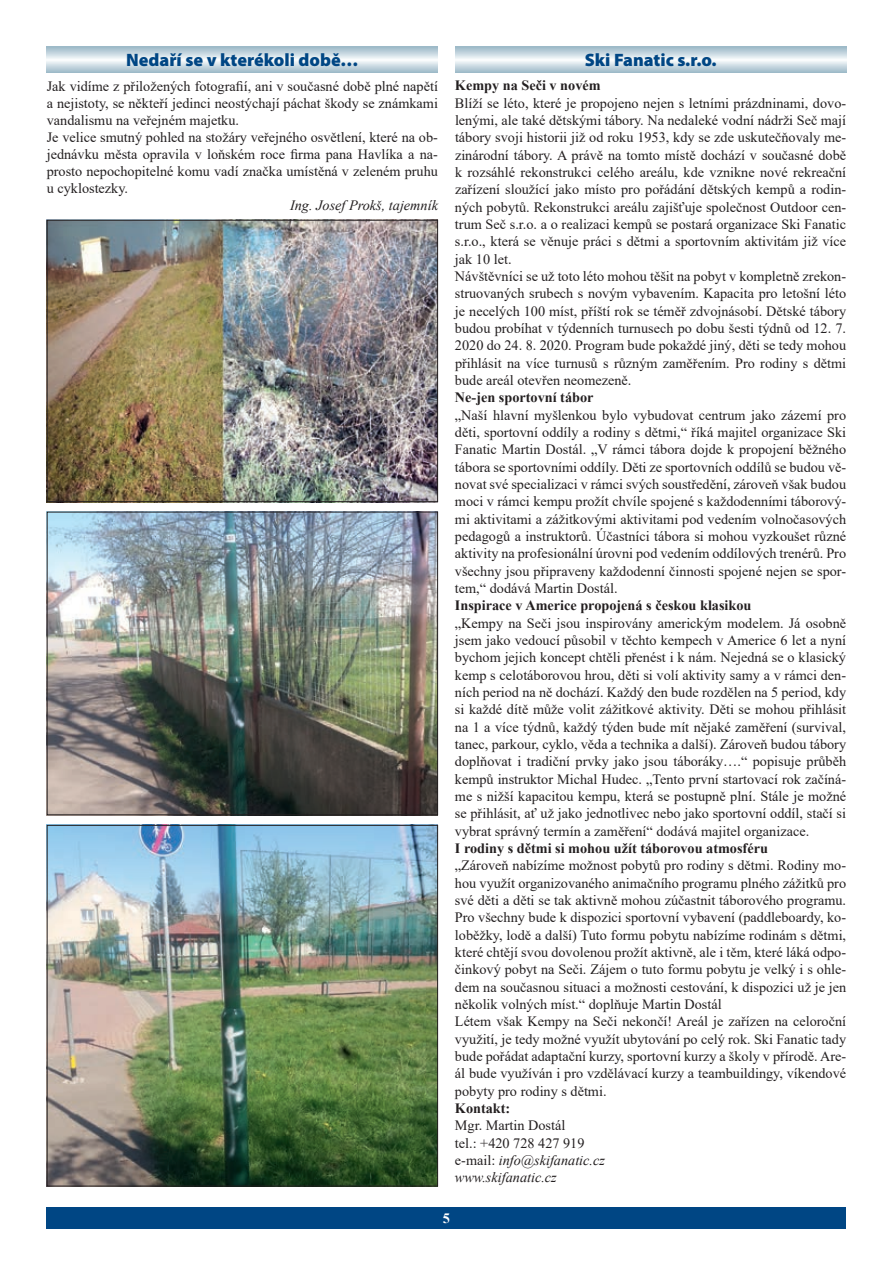
<style>
.page{position:relative;width:893px;height:1263px;background:#fff}
.page>*{position:absolute;margin:0;border:0;box-sizing:border-box;transform-origin:0 0}
.t1{font:900 18px "Myriad Pro";color:#004684}
.t2{font:14.25px/17.4px "Times New Roman";color:#231f20}
.t3{font:700 14.25px "Times New Roman";color:#231f20}
.t4{font:italic 14.25px "Times New Roman";color:#231f20}
.t5{font:700 14.25px "Times New Roman";color:#fff}
.s1{font-style:italic}
</style>
<div class="page">
<div style="left:47px;top:1208px;width:799px;height:21px;background:#004684"></div>
<svg style="left:47px;top:47px;width:391px;height:25px"></svg>
<svg style="left:455px;top:47px;width:391px;height:25px"></svg>
<img style="left:49px;top:827px;width:387px;height:357px">
<div style="left:47px;top:825px;width:391px;height:361px;border:1px solid #231f20"></div>
<img style="left:49px;top:222px;width:387px;height:278px">
<div style="left:47px;top:220px;width:391px;height:282px;border:1px solid #231f20"></div>
<img style="left:49px;top:514px;width:387px;height:299px">
<div style="left:47px;top:512px;width:391px;height:303px;border:1px solid #231f20"></div>
<p class="t1" style="left:126px;top:48px;width:234px">Nedaří se v kterékoli době…</p>
<p class="t1" style="left:585px;top:48px;width:133px">Ski Fanatic s.r.o.</p>
<p class="t2" style="left:47px;top:77px;width:393px">Jak vidíme z přiložených fotografií, ani v současné době plné napětí a nejistoty, se někteří jedinci neostýchají páchat škody se známkami vandalismu na veřejném majetku.<br>Je velice smutný pohled na stožáry veřejného osvětlení, které na ob&shy;jednávku města opravila v loňském roce firma pana Havlíka a na&shy;prosto nepochopitelné komu vadí značka umístěná v zeleném pruhu u cyklostezky.</p>
<p class="t4" style="left:290px;top:196px;width:149px">Ing. Josef Prokš, tajemník</p>
<p class="t3" style="left:455px;top:75px;width:147px">Kempy na Seči v novém</p>
<p class="t2" style="left:455px;top:94px;width:393px">Blíží se léto, které je propojeno nejen s letními prázdninami, dovo&shy;lenými, ale také dětskými tábory. Na nedaleké vodní nádrži Seč mají tábory svoji historii již od roku 1953, kdy se zde uskutečňovaly me&shy;zinárodní tábory. A právě na tomto místě dochází v současné době k rozsáhlé rekonstrukci celého areálu, kde vznikne nové rekreační zařízení sloužící jako místo pro pořádání dětských kempů a rodin&shy;ných pobytů. Rekonstrukci areálu zajišťuje společnost Outdoor cen&shy;trum Seč s.r.o. a o realizaci kempů se postará organizace Ski Fanatic s.r.o., která se věnuje práci s dětmi a sportovním aktivitám již více jak 10 let.<br>Návštěvníci se už toto léto mohou těšit na pobyt v kompletně zrekon&shy;struovaných srubech s novým vybavením. Kapacita pro letošní léto je necelých 100 míst, příští rok se téměř zdvojnásobí. Dětské tábory budou probíhat v týdenních turnusech po dobu šesti týdnů od 12. 7.<br>2020 do 24. 8. 2020. Program bude pokaždé jiný, děti se tedy mohou přihlásit na více turnusů s různým zaměřením. Pro rodiny s dětmi bude areál otevřen neomezeně.</p>
<p class="t3" style="left:455px;top:387px;width:140px">Ne-jen sportovní tábor</p>
<p class="t2" style="left:455px;top:406px;width:393px;text-align:justify">„Naší hlavní myšlenkou bylo vybudovat centrum jako zázemí pro děti, sportovní oddíly a rodiny s dětmi,“ říká majitel organizace Ski Fanatic Martin Dostál. „V rámci tábora dojde k propojení běžného tábora se sportovními oddíly. Děti ze sportovních oddílů se budou vě&shy;novat své specializaci v rámci svých soustředění, zároveň však budou moci v rámci kempu prožít chvíle spojené s každodenními táborový&shy;mi aktivitami a zážitkovými aktivitami pod vedením volnočasových pedagogů a instruktorů. Účastníci tábora si mohou vyzkoušet různé aktivity na profesionální úrovni pod vedením oddílových trenérů. Pro všechny jsou připraveny každodenní činnosti spojené nejen se spor&shy;tem,“ dodává Martin Dostál.</p>
<p class="t3" style="left:455px;top:595px;width:298px">Inspirace v Americe propojená s českou klasikou</p>
<p class="t2" style="left:455px;top:614px;width:393px;text-align:justify">„Kempy na Seči jsou inspirovány americkým modelem. Já osobně jsem jako vedoucí působil v těchto kempech v Americe 6 let a nyní bychom jejich koncept chtěli přenést i k nám. Nejedná se o klasický kemp s celotáborovou hrou, děti si volí aktivity samy a v rámci den&shy;ních period na ně dochází. Každý den bude rozdělen na 5 period, kdy si každé dítě může volit zážitkové aktivity. Děti se mohou přihlásit na 1 a více týdnů, každý týden bude mít nějaké zaměření (survival, tanec, parkour, cyklo, věda a technika a další). Zároveň budou tábory doplňovat i tradiční prvky jako jsou táboráky….“ popisuje průběh kempů instruktor Michal Hudec. „Tento první startovací rok začíná&shy;me s nižší kapacitou kempu, která se postupně plní. Stále je možné se přihlásit, ať už jako jednotlivec nebo jako sportovní oddíl, stačí si vybrat správný termín a zaměření“ dodává majitel organizace.</p>
<p class="t3" style="left:455px;top:838px;width:314px">I rodiny s dětmi si mohou užít táborovou atmosféru</p>
<p class="t2" style="left:455px;top:856px;width:393px">„Zároveň nabízíme možnost pobytů pro rodiny s dětmi. Rodiny mo&shy;hou využít organizovaného animačního programu plného zážitků pro své děti a děti se tak aktivně mohou zúčastnit táborového programu.<br>Pro všechny bude k dispozici sportovní vybavení (paddleboardy, ko&shy;loběžky, lodě a další) Tuto formu pobytu nabízíme rodinám s dětmi, které chtějí svou dovolenou prožít aktivně, ale i těm, které láká odpo&shy;činkový pobyt na Seči. Zájem o tuto formu pobytu je velký i s ohle&shy;dem na současnou situaci a možnosti cestování, k dispozici už je jen několik volných míst.“ doplňuje Martin Dostál<br>Létem však Kempy na Seči nekončí! Areál je zařízen na celoroční využití, je tedy možné využít ubytování po celý rok. Ski Fanatic tady bude pořádat adaptační kurzy, sportovní kurzy a školy v přírodě. Are&shy;ál bude využíván i pro vzdělávací kurzy a teambuildingy, víkendové pobyty pro rodiny s dětmi.</p>
<p class="t3" style="left:455px;top:1098px;width:57px">Kontakt:</p>
<p class="t2" style="left:455px;top:1116px;width:152px">Mgr. Martin Dostál<br>tel.: +420 728 427 919 e-mail: <span class="s1">info@skifanatic.cz www.skifanatic.cz</span></p>
<p class="t5" style="left:443px;top:1208px;width:9px">5</p>
</div>
